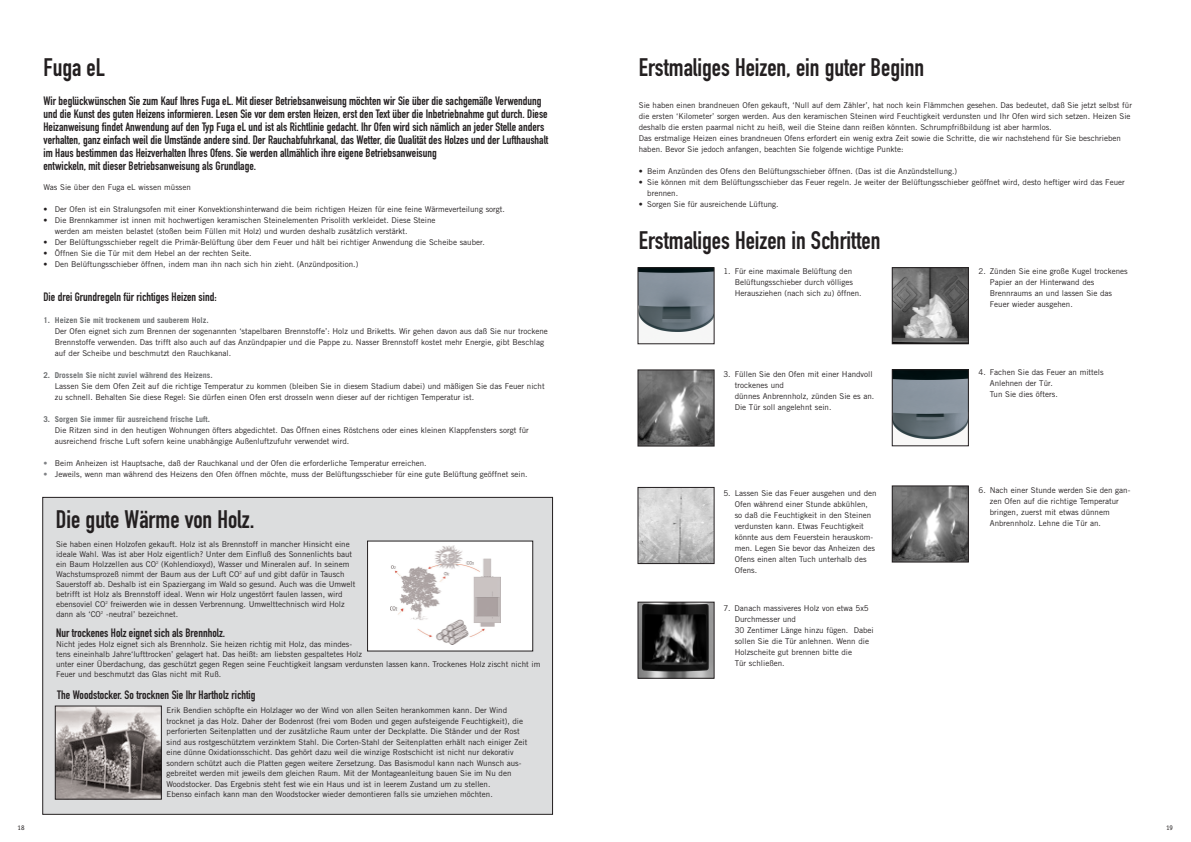
<style>
.page{position:relative;width:1191px;height:842px;background:#fff}
.page>*{position:absolute;margin:0;border:0;box-sizing:border-box;transform-origin:0 0}
.t1{font:25px "DIN Engschrift";color:#231f20}
.t2{font:12px/13px "DIN Engschrift";color:#231f20}
.t3{font:8px/11px "Trade Gothic";color:#231f20}
.t4{font:700 8px "Trade Gothic";color:#6c6e70}
.t5{font:7px "Officina Sans";color:#231f20}
.s1{color:#808285}
</style>
<div class="page">
<div style="left:43px;top:497px;width:510px;height:317px;background:#dcddde"></div>
<div style="left:43px;top:497px;width:510px;height:318px;border:1px solid #231f20"></div>
<div style="left:368px;top:541px;width:165px;height:110px;background:#fff"></div>
<img style="left:391px;top:546px;width:110px;height:98px">
<div style="left:367px;top:541px;width:166px;height:110px;border:1px solid #231f20"></div>
<img style="left:57px;top:708px;width:103px;height:89px">
<div style="left:55px;top:706px;width:107px;height:93px;border:1px solid #231f20"></div>
<img style="left:640px;top:269px;width:72px;height:64px">
<div style="left:638px;top:267px;width:76px;height:77px;border:1px solid #231f20"></div>
<img style="left:894px;top:269px;width:73px;height:73px">
<div style="left:892px;top:267px;width:77px;height:77px;border:1px solid #231f20"></div>
<img style="left:640px;top:372px;width:72px;height:72px">
<div style="left:638px;top:370px;width:76px;height:76px;border:1px solid #231f20"></div>
<img style="left:894px;top:371px;width:73px;height:69px">
<div style="left:892px;top:369px;width:77px;height:77px;border:1px solid #231f20"></div>
<img style="left:640px;top:489px;width:72px;height:73px">
<div style="left:638px;top:487px;width:76px;height:77px;border:1px solid #231f20"></div>
<img style="left:894px;top:488px;width:73px;height:72px">
<div style="left:892px;top:486px;width:77px;height:76px;border:1px solid #231f20"></div>
<img style="left:640px;top:604px;width:72px;height:72px">
<div style="left:638px;top:602px;width:76px;height:76px;border:1px solid #231f20"></div>
<h1 class="t1" style="left:44px;top:59px;width:63px">Fuga eL</h1>
<p class="t2" style="left:44px;top:96px;width:506px">Wir beglückwünschen Sie zum Kauf Ihres Fuga eL. Mit dieser Betriebsanweisung möchten wir Sie über die sachgemäße Verwendung und die Kunst des guten Heizens informieren. Lesen Sie vor dem ersten Heizen, erst den Text über die Inbetriebnahme gut durch. Diese Heizanweisung findet Anwendung auf den Typ Fuga eL und ist als Richtlinie gedacht. Ihr Ofen wird sich nämlich an jeder Stelle anders verhalten, ganz einfach weil die Umstände andere sind. Der Rauchabfuhrkanal, das Wetter, die Qualität des Holzes und der Lufthaushalt im Haus bestimmen das Heizverhalten Ihres Ofens. Sie werden allmählich ihre eigene Betriebsanweisung<br>entwickeln, mit dieser Betriebsanweisung als Grundlage.</p>
<p class="t3" style="left:44px;top:182px;width:149px">Was Sie über den Fuga eL wissen müssen</p>
<p class="t3" style="left:44px;top:204px;width:463px">• Der Ofen ist ein Stralungsofen mit einer Konvektionshinterwand die beim richtigen Heizen für eine feine Wärmeverteilung sorgt.</p>
<p class="t3" style="left:55px;top:215px;width:382px;text-indent:-11px">• Die Brennkammer ist innen mit hochwertigen keramischen Steinelementen Prisolith verkleidet. Diese Steine werden am meisten belastet (stoßen beim Füllen mit Holz) und wurden deshalb zusätzlich verstärkt.</p>
<p class="t3" style="left:44px;top:237px;width:443px">• Der Belüftungsschieber regelt die Primär-Belüftung über dem Feuer und hält bei richtiger Anwendung die Scheibe sauber.</p>
<p class="t3" style="left:44px;top:248px;width:210px">• Öffnen Sie die Tür mit dem Hebel an der rechten Seite.</p>
<p class="t3" style="left:44px;top:259px;width:316px">• Den Belüftungsschieber öffnen, indem man ihn nach sich hin zieht. (Anzündposition.)</p>
<h2 class="t2" style="left:44px;top:291px;width:175px">Die drei Grundregeln für richtiges Heizen sind:</h2>
<p class="t4" style="left:44px;top:317px;width:167px">1. Heizen Sie mit trockenem und sauberem Holz.</p>
<p class="t3" style="left:55px;top:326px;width:495px">Der Ofen eignet sich zum Brennen der sogenannten ‘stapelbaren Brennstoffe’: Holz und Briketts. Wir gehen davon aus daß Sie nur trockene<br>Brennstoffe verwenden. Das trifft also auch auf das Anzündpapier und die Pappe zu. Nasser Brennstoff kostet mehr Energie, gibt Beschlag auf der Scheibe und beschmutzt den Rauchkanal.</p>
<p class="t4" style="left:44px;top:372px;width:171px">2. Drosseln Sie nicht zuviel während des Heizens.</p>
<p class="t3" style="left:55px;top:381px;width:491px">Lassen Sie dem Ofen Zeit auf die richtige Temperatur zu kommen (bleiben Sie in diesem Stadium dabei) und mäßigen Sie das Feuer nicht zu schnell. Behalten Sie diese Regel: Sie dürfen einen Ofen erst drosseln wenn dieser auf der richtigen Temperatur ist.</p>
<p class="t4" style="left:44px;top:416px;width:168px">3. Sorgen Sie immer für ausreichend frische Luft.</p>
<p class="t3" style="left:55px;top:425px;width:475px">Die Ritzen sind in den heutigen Wohnungen öfters abgedichtet. Das Öffnen eines Röstchens oder eines kleinen Klappfensters sorgt für ausreichend frische Luft sofern keine unabhängige Außenluftzufuhr verwendet wird.</p>
<p class="t3" style="left:44px;top:458px;width:385px"><span class="s1">•</span> Beim Anheizen ist Hauptsache, daß der Rauchkanal und der Ofen die erforderliche Temperatur erreichen.</p>
<p class="t3" style="left:44px;top:469px;width:486px"><span class="s1">•</span> Jeweils, wenn man während des Heizens den Ofen öffnen möchte, muss der Belüftungsschieber für eine gute Belüftung geöffnet sein.</p>
<h1 class="t1" style="left:56px;top:511px;width:200px">Die gute Wärme von Holz.</h1>
<p class="t3" style="left:56px;top:540px;width:301px;line-height:10px">Sie haben einen Holzofen gekauft. Holz ist als Brennstoff in mancher Hinsicht eine ideale Wahl. Was ist aber Holz eigentlich? Unter dem Einfluß des Sonnenlichts baut ein Baum Holzzellen aus CO<sup>2</sup> (Kohlendioxyd), Wasser und Mineralen auf. In seinem Wachstumsprozeß nimmt der Baum aus der Luft CO<sup>2</sup> auf und gibt dafür in Tausch Sauerstoff ab. Deshalb ist ein Spaziergang im Wald so gesund. Auch was die Umwelt betrifft ist Holz als Brennstoff ideal. Wenn wir Holz ungestörrt faulen lassen, wird ebensoviel CO<sup>2</sup> freiwerden wie in dessen Verbrennung. Umwelttechnisch wird Holz dann als ‘CO<sup>2</sup> -neutral’ bezeichnet.</p>
<h2 class="t2" style="left:56px;top:628px;width:171px">Nur trockenes Holz eignet sich als Brennholz.</h2>
<p class="t3" style="left:56px;top:640px;width:486px;line-height:10px">Nicht jedes Holz eignet sich als Brennholz. Sie heizen richtig mit Holz, das mindes-<br>tens eineinhalb Jahre‘lufttrocken’ gelagert hat. Das heißt: am liebsten gespaltetes Holz<br>unter einer Überdachung, das geschützt gegen Regen seine Feuchtigkeit langsam verdunsten lassen kann. Trockenes Holz zischt nicht im Feuer und beschmutzt das Glas nicht mit Ruß.</p>
<p class="t3" style="left:167px;top:706px;width:362px;line-height:10.5px">Erik Bendien schöpfte ein Holzlager wo der Wind von allen Seiten herankommen kann. Der Wind trocknet ja das Holz. Daher der Bodenrost (frei vom Boden und gegen aufsteigende Feuchtigkeit), die perforierten Seitenplatten und der zusätzliche Raum unter der Deckplatte. Die Ständer und der Rost sind aus rostgeschütztem verzinktem Stahl. Die Corten-Stahl der Seitenplatten erhält nach einiger Zeit eine dünne Oxidationsschicht. Das gehört dazu weil die winzige Rostschicht ist nicht nur dekorativ sondern schützt auch die Platten gegen weitere Zersetzung. Das Basismodul kann nach Wunsch aus&shy;gebreitet werden mit jeweils dem gleichen Raum. Mit der Montageanleitung bauen Sie im Nu den Woodstocker. Das Ergebnis steht fest wie ein Haus und ist in leerem Zustand um zu stellen.<br>Ebenso einfach kann man den Woodstocker wieder demontieren falls sie umziehen möchten.</p>
<h2 class="t2" style="left:57px;top:689px;width:200px">The Woodstocker. So trocknen Sie Ihr Hartholz richtig</h2>
<h1 class="t1" style="left:639px;top:59px;width:287px">Erstmaliges Heizen, ein guter Beginn</h1>
<p class="t3" style="left:639px;top:100px;width:495px">Sie haben einen brandneuen Ofen gekauft, ‘Null auf dem Zähler’, hat noch kein Flämmchen gesehen. Das bedeutet, daß Sie jetzt selbst für die ersten ‘Kilometer’ sorgen werden. Aus den keramischen Steinen wird Feuchtigkeit verdunsten und Ihr Ofen wird sich setzen. Heizen Sie deshalb die ersten paarmal nicht zu heiß, weil die Steine dann reißen könnten. Schrumpfrißbildung ist aber harmlos.<br>Das erstmalige Heizen eines brandneuen Ofens erfordert ein wenig extra Zeit sowie die Schritte, die wir nachstehend für Sie beschrieben haben. Bevor Sie jedoch anfangen, beachten Sie folgende wichtige Punkte:</p>
<p class="t3" style="left:639px;top:166px;width:320px">• Beim Anzünden des Ofens den Belüftungsschieber öffnen. (Das ist die Anzündstellung.)</p>
<p class="t3" style="left:647px;top:177px;width:479px;text-indent:-9px">• Sie können mit dem Belüftungsschieber das Feuer regeln. Je weiter der Belüftungsschieber geöffnet wird, desto heftiger wird das Feuer brennen.</p>
<p class="t3" style="left:639px;top:199px;width:141px">• Sorgen Sie für ausreichende Lüftung.</p>
<h1 class="t1" style="left:639px;top:231px;width:243px">Erstmaliges Heizen in Schritten</h1>
<p class="t3" style="left:735px;top:267px;width:128px;text-indent:-11px">1. Für eine maximale Belüftung den<br>Belüftungsschieber durch völliges<br>Herausziehen (nach sich zu) öffnen.</p>
<p class="t3" style="left:990px;top:267px;width:139px;text-indent:-11px">2. Zünden Sie eine große Kugel trockenes<br>Papier an der Hinterwand des<br>Brennraums an und lassen Sie das<br>Feuer wieder ausgehen.</p>
<p class="t3" style="left:735px;top:369px;width:141px;text-indent:-11px">3. Füllen Sie den Ofen mit einer Handvoll trockenes und<br>dünnes Anbrennholz, zünden Sie es an.<br>Die Tür soll angelehnt sein.</p>
<p class="t3" style="left:990px;top:367px;width:115px;text-indent:-11px">4. Fachen Sie das Feuer an mittels<br>Anlehnen der Tür.<br>Tun Sie dies öfters.</p>
<p class="t3" style="left:735px;top:488px;width:143px;text-indent:-11px">5. Lassen Sie das Feuer ausgehen und den Ofen während einer Stunde abkühlen, so daß die Feuchtigkeit in den Steinen verdunsten kann. Etwas Feuchtigkeit könnte aus dem Feuerstein herauskom&shy;men. Legen Sie bevor das Anheizen des Ofens einen alten Tuch unterhalb des Ofens.</p>
<p class="t3" style="left:990px;top:485px;width:142px;text-indent:-11px">6. Nach einer Stunde werden Sie den gan&shy;zen Ofen auf die richtige Temperatur bringen, zuerst mit etwas dünnem Anbrennholz. Lehne die Tür an.</p>
<p class="t3" style="left:735px;top:603px;width:140px;text-indent:-11px">7. Danach massiveres Holz von etwa 5x5<br>Durchmesser und<br>30 Zentimer Länge hinzu fügen. Dabei sollen Sie die Tür anlehnen. Wenn die<br>Holzscheite gut brennen bitte die<br>Tür schließen.</p>
<p class="t5" style="left:18px;top:825px;width:8px">18</p>
<p class="t5" style="left:1166px;top:825px;width:8px">19</p>
</div>
